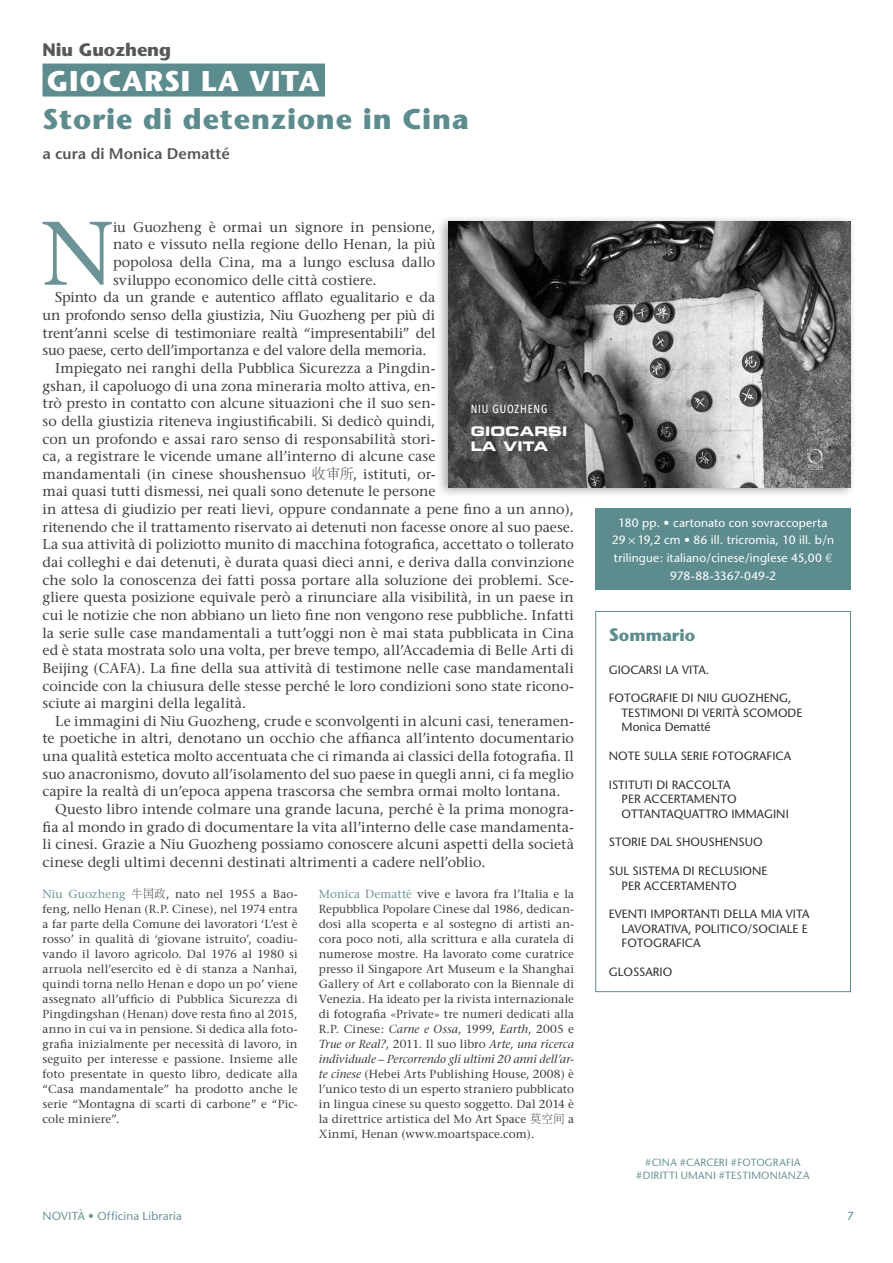
<style>
.page{position:relative;width:893px;height:1263px;background:#fff}
.page>*{position:absolute;margin:0;border:0;box-sizing:border-box;transform-origin:0 0}
.capolettera{font:89.85px "Stone Serif";color:#6c9497}
.sottotitolo{font:700 28.5px "Stone Sans";letter-spacing:.03em;color:#5d8c8f}
.titolo_fascetta{font:700 28.5px "Stone Sans";letter-spacing:.03em;color:#fff}
.autore{font:700 18px "Stone Sans";color:#57585a}
.titolo_sommario{font:700 16.5px "Stone Sans";color:#5d8c8f}
.curatore{font:600 15.45px "Stone Sans";color:#57585a}
.capolettera-2{font:14.25px/17.7px "Stone Serif";letter-spacing:.005em;color:#3e3e3f;text-align:justify}
.t1{font:13.2px/15px "Eurostile Bold Extended Two";letter-spacing:.02em;color:#fff}
.sommario_piccolo{font:12px/14.4px "Stone Sans";color:#312f30}
.dati_libro{font:12px "Stone Sans";letter-spacing:.01em;color:#fff}
.bio_autori{font:11.7px/15px "Stone Serif";letter-spacing:.01em;color:#3e3e3f;text-align:justify}
.t2{font:11.7px "Stone Sans";letter-spacing:.015em;color:#6c9497}
.t3{font:500 11.7px "Avenir Next Condensed";letter-spacing:.07em;color:#fff}
.t4{font:11.7px "Stone Sans";color:#5d8c8f}
.Ashtag{font:10.5px "Stone Sans";letter-spacing:.02em;color:#6c9497}
.s1{font-family:"Adobe Song Std";font-weight:300}
.s2{color:#6c9497}
.s3{font-style:italic}
.s4{font-family:"Helvetica";font-weight:300}
.s5{font-size:18px}
</style>
<div class="page">
<div style="left:43px;top:64px;width:282px;height:33px;background:#5d8c8f"></div>
<div style="left:436px;top:215px;width:420px;height:284px;background:#231f20;opacity:.4"></div>
<img style="left:448px;top:221px;width:402px;height:266px">
<img style="left:808px;top:449px;width:15px;height:21px">
<div style="left:595px;top:509px;width:256px;height:81px;background:#5d8c8f"></div>
<div style="left:595px;top:611px;width:256px;height:381px;border:1px solid #5d8c8f"></div>
<p class="autore" style="left:43px;top:38px;width:130px">Niu Guozheng</p>
<p class="titolo_fascetta" style="left:47px;top:63px;width:274px">GIOCARSI LA VITA</p>
<p class="sottotitolo" style="left:43px;top:101px;width:428px">Storie di detenzione in Cina</p>
<p class="curatore" style="left:43px;top:144px;width:189px">a cura di Monica Dematté</p>
<p class="capolettera" style="left:42px;top:198px;width:73px">N</p>
<p class="capolettera-2" style="left:113px;top:218px;width:324px">iu Guozheng è ormai un signore in pensione, nato e vissuto nella regione dello Henan, la più popolosa della Cina, ma a lungo esclusa dallo sviluppo economico delle città costiere.</p>
<p class="capolettera-2" style="left:43px;top:288px;width:394px;text-indent:13px">Spinto da un grande e autentico afflato egualitario e da un profondo senso della giustizia, Niu Guozheng per più di trent’anni scelse di testimoniare realtà “impresentabili” del suo paese, certo dell’importanza e del valore della memoria.</p>
<p class="capolettera-2" style="left:43px;top:359px;width:533px;text-align:left;text-indent:13px">Impiegato nei ranghi della Pubblica Sicurezza a Pingdin-<br>gshan, il capoluogo di una zona mineraria molto attiva, en-<br>trò presto in contatto con alcune situazioni che il suo sen-<br>so della giustizia riteneva ingiustificabili. Si dedicò quindi,<br>con un profondo e assai raro senso di responsabilità stori-<br>ca, a registrare le vicende umane all’interno di alcune case<br>mandamentali (in cinese shoushensuo <span class="s1">收审所</span>, istituti, or-<br>mai quasi tutti dismessi, nei quali sono detenute le persone<br>in attesa di giudizio per reati lievi, oppure condannate a pene fino a un anno), ritenendo che il trattamento riservato ai detenuti non facesse onore al suo paese.<br>La sua attività di poliziotto munito di macchina fotografica, accettato o tollerato dai colleghi e dai detenuti, è durata quasi dieci anni, e deriva dalla convinzione che solo la conoscenza dei fatti possa portare alla soluzione dei problemi. Sce&shy;gliere questa posizione equivale però a rinunciare alla visibilità, in un paese in cui le notizie che non abbiano un lieto fine non vengono rese pubbliche. Infatti la serie sulle case mandamentali a tutt’oggi non è mai stata pubblicata in Cina ed è stata mostrata solo una volta, per breve tempo, all’Accademia di Belle Arti di Beijing (CAFA). La fine della sua attività di testimone nelle case mandamentali coincide con la chiusura delle stesse perché le loro condizioni sono state ricono&shy;sciute ai margini della legalità.</p>
<p class="capolettera-2" style="left:43px;top:712px;width:533px;text-indent:13px">Le immagini di Niu Guozheng, crude e sconvolgenti in alcuni casi, teneramen&shy;te poetiche in altri, denotano un occhio che affianca all’intento documentario una qualità estetica molto accentuata che ci rimanda ai classici della fotografia. Il suo anacronismo, dovuto all’isolamento del suo paese in quegli anni, ci fa meglio capire la realtà di un’epoca appena trascorsa che sembra ormai molto lontana.</p>
<p class="capolettera-2" style="left:43px;top:800px;width:533px;text-indent:13px">Questo libro intende colmare una grande lacuna, perché è la prima monogra&shy;fia al mondo in grado di documentare la vita all’interno delle case mandamenta&shy;li cinesi. Grazie a Niu Guozheng possiamo conoscere alcuni aspetti della società cinese degli ultimi decenni destinati altrimenti a cadere nell’oblio.</p>
<p class="t3" style="left:471px;top:402px;width:78px">NIU GUOZHENG</p>
<p class="t1" style="left:471px;top:423px;width:98px">GIOCARSI<br>LA VITA</p>
<p class="bio_autori" style="left:43px;top:886px;width:257px"><span class="s2">Niu Guozheng</span> <span class="s1">牛国政</span>, nato nel 1955 a Bao&shy;feng, nello Henan (R.P. Cinese), nel 1974 entra a far parte della Comune dei lavoratori ‘L’est è rosso’ in qualità di ‘giovane istruito’, coadiu&shy;vando il lavoro agricolo. Dal 1976 al 1980 si arruola nell’esercito ed è di stanza a Nanhai, quindi torna nello Henan e dopo un po’ viene assegnato all’ufficio di Pubblica Sicurezza di Pingdingshan (Henan) dove resta fino al 2015, anno in cui va in pensione. Si dedica alla foto&shy;grafia inizialmente per necessità di lavoro, in seguito per interesse e passione. Insieme alle foto presentate in questo libro, dedicate alla “Casa mandamentale” ha prodotto anche le serie “Montagna di scarti di carbone” e “Pic&shy;cole miniere”.</p>
<p class="bio_autori" style="left:319px;top:886px;width:257px"><span class="s2">Monica Dematté</span> vive e lavora fra l’Italia e la Repubblica Popolare Cinese dal 1986, dedican&shy;dosi alla scoperta e al sostegno di artisti an&shy;cora poco noti, alla scrittura e alla curatela di numerose mostre. Ha lavorato come curatrice presso il Singapore Art Museum e la Shanghai Gallery of Art e collaborato con la Biennale di Venezia. Ha ideato per la rivista internazionale di fotografia «Private» tre numeri dedicati alla R.P. Cinese: <span class="s3">Carne e Ossa</span>, 1999, <span class="s3">Earth</span>, 2005 e <span class="s3">True or Real?</span>, 2011. Il suo libro <span class="s3">Arte, una ricerca individuale – Percorrendo gli ultimi 20 anni dell’ar&shy;te cinese</span> (Hebei Arts Publishing House, 2008) è l’unico testo di un esperto straniero pubblicato in lingua cinese su questo soggetto. Dal 2014 è la direttrice artistica del Mo Art Space <span class="s1">莫空间</span> a Xinmi, Henan (www.moartspace.com).</p>
<p class="t2" style="left:43px;top:1209px;width:141px">NOVITÀ • Officina Libraria</p>
<p class="dati_libro" style="left:619px;top:515px;width:211px">180 pp. • cartonato con sovraccoperta</p>
<p class="dati_libro" style="left:612px;top:533px;width:224px">29 19,2 cm • 86 ill. tricromia, 10 ill. b/n</p>
<p class="dati_libro" style="left:614px;top:550px;width:220px">trilingue: italiano/cinese/inglese 45,00 <span class="s4">€</span></p>
<p class="dati_libro" style="left:670px;top:568px;width:107px">978-88-3367-049-2</p>
<p class="titolo_sommario" style="left:609px;top:625px;width:88px"><span class="s5">S</span>ommario</p>
<p class="sommario_piccolo" style="left:609px;top:662px;width:102px">GIOCARSI LA VITA.</p>
<p class="sommario_piccolo" style="left:622px;top:691px;width:182px;text-indent:-13px">FOTOGRAFIE DI NIU GUOZHENG,<br>TESTIMONI DI VERITÀ SCOMODE<br>Monica Dematté</p>
<p class="sommario_piccolo" style="left:609px;top:748px;width:184px">NOTE SULLA SERIE FOTOGRAFICA</p>
<p class="sommario_piccolo" style="left:622px;top:777px;width:169px;text-indent:-13px">ISTITUTI DI RACCOLTA<br>PER ACCERTAMENTO<br>OTTANTAQUATTRO IMMAGINI</p>
<p class="sommario_piccolo" style="left:609px;top:835px;width:155px">STORIE DAL SHOUSHENSUO</p>
<p class="sommario_piccolo" style="left:622px;top:864px;width:147px;text-indent:-13px">SUL SISTEMA DI RECLUSIONE<br>PER ACCERTAMENTO</p>
<p class="sommario_piccolo" style="left:622px;top:907px;width:189px;text-indent:-13px">EVENTI IMPORTANTI DELLA MIA VITA<br>LAVORATIVA, POLITICO/SOCIALE E<br>FOTOGRAFICA</p>
<p class="sommario_piccolo" style="left:609px;top:964px;width:65px">GLOSSARIO</p>
<p class="Ashtag" style="left:645px;top:1156px;width:157px">#CINA #CARCERI #FOTOGRAFIA</p>
<p class="Ashtag" style="left:636px;top:1169px;width:175px">#DIRITTI UMANI #TESTIMONIANZA</p>
<p class="t4" style="left:847px;top:1209px;width:8px">7</p>
</div>
